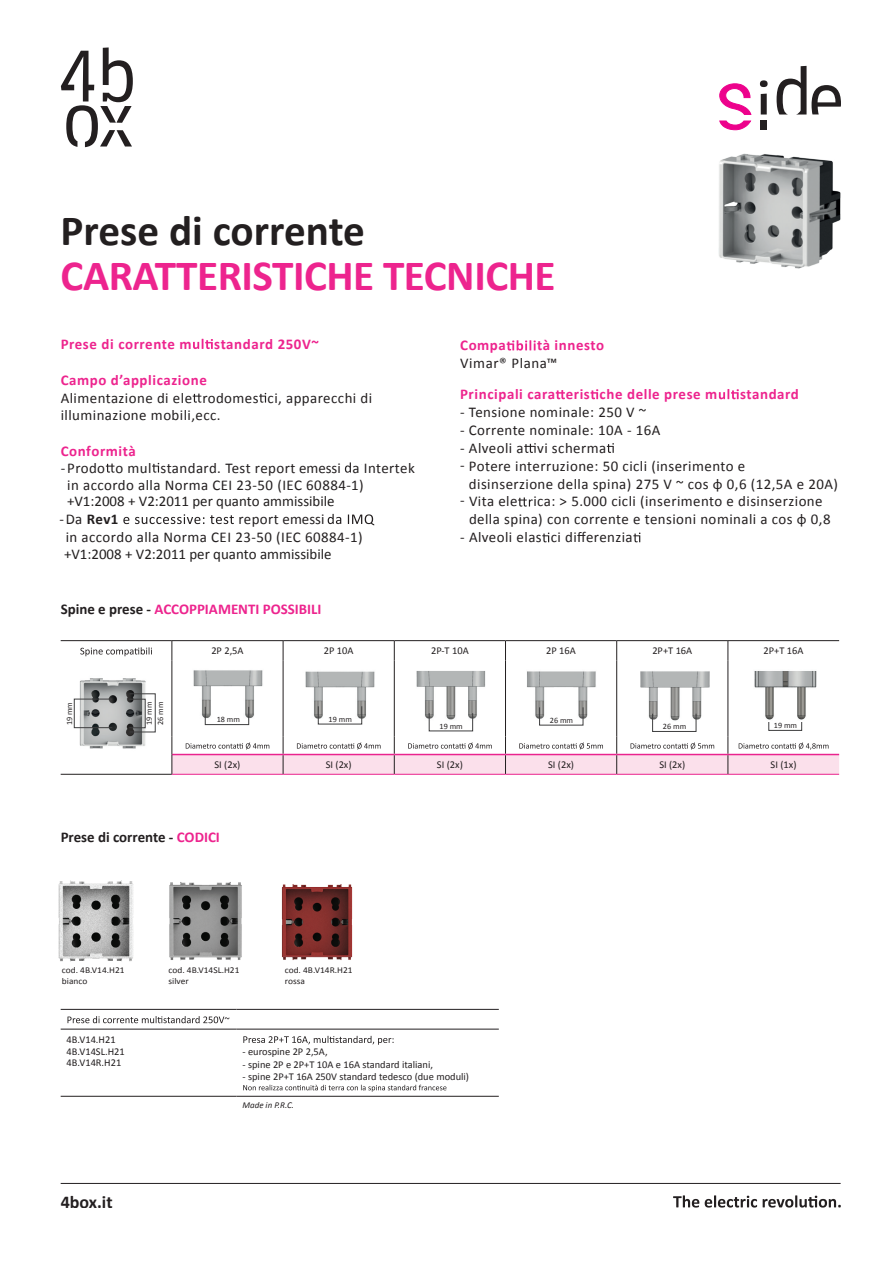
<style>
.page{position:relative;width:893px;height:1263px;background:#fff}
.page>*{position:absolute;margin:0;border:0;box-sizing:border-box;transform-origin:0 0}
.t1{font:700 43.2px "Calibri";letter-spacing:-.01em;color:#ed248e}
.t2{font:700 43.2px "Calibri";color:#231f20}
.t3{font:700 18px "Calibri";color:#231f20}
.t4{font:14.85px/17.9px "Calibri";letter-spacing:.03em;color:#231f20}
.t5{font:700 14.85px "Calibri";letter-spacing:.04em;color:#ed248e}
.t6{font:14.85px "Calibri";color:#211e1e}
.t7{font:700 14.85px "Calibri";color:#ed248e}
.t8{font:700 14.85px "Calibri";color:#231f20}
.t9{font:14.85px "Calibri";letter-spacing:.01em;color:#231f20}
.t10{font:10.5px/11.9px "Calibri";color:#231f20}
.t11{font:9px/10.8px "Calibri";color:#231f20;scale:1.06 1}
.t12{font:italic 9px "Calibri";color:#231f20}
.t13{font:8.25px/11.4px "Calibri";color:#231f20}
.s1{font-weight:400}
.s2{color:#231f20}
.s3{color:#ed248e}
</style>
<div class="page">
<img style="left:74px;top:678px;width:75px;height:71px">
<svg style="left:556px;top:390px;width:9px;height:9px"></svg>
<svg style="left:590px;top:389px;width:8px;height:10px"></svg>
<svg style="left:719px;top:389px;width:20px;height:10px"></svg>
<svg style="left:524px;top:443px;width:12px;height:10px"></svg>
<svg style="left:607px;top:443px;width:7px;height:10px"></svg>
<svg style="left:518px;top:497px;width:15px;height:10px"></svg>
<svg style="left:542px;top:533px;width:7px;height:9px"></svg>
<svg style="left:633px;top:533px;width:7px;height:9px"></svg>
<hr style="left:61px;top:1183px;width:780px;height:1px;background:#231f20">
<svg style="left:673px;top:1195px;width:168px;height:12px"></svg>
<svg style="left:61px;top:47px;width:72px;height:100px"></svg>
<img style="left:718px;top:153px;width:123px;height:116px">
<div style="left:761px;top:94px;width:6px;height:21px;background:#231f20"></div>
<div style="left:760px;top:80px;width:8px;height:7px;background:#231f20;border-radius:50%"></div>
<svg style="left:777px;top:66px;width:64px;height:49px"></svg>
<div style="left:761px;top:120px;width:6px;height:10px;background:#231f20"></div>
<svg style="left:720px;top:84px;width:31px;height:31px"></svg>
<svg style="left:720px;top:121px;width:31px;height:9px"></svg>
<svg style="left:193px;top:339px;width:20px;height:10px"></svg>
<svg style="left:193px;top:393px;width:8px;height:10px"></svg>
<svg style="left:259px;top:393px;width:7px;height:10px"></svg>
<svg style="left:507px;top:340px;width:29px;height:11px"></svg>
<svg style="left:172px;top:641px;width:1px;height:19px"></svg>
<svg style="left:283px;top:641px;width:1px;height:19px"></svg>
<svg style="left:394px;top:641px;width:1px;height:19px"></svg>
<svg style="left:505px;top:641px;width:1px;height:19px"></svg>
<svg style="left:616px;top:641px;width:1px;height:19px"></svg>
<svg style="left:728px;top:641px;width:1px;height:19px"></svg>
<hr style="left:172px;top:660px;width:1px;height:76px;background:#231f20">
<hr style="left:283px;top:660px;width:1px;height:76px;background:#231f20">
<hr style="left:394px;top:660px;width:1px;height:76px;background:#231f20">
<hr style="left:505px;top:660px;width:1px;height:76px;background:#231f20">
<hr style="left:616px;top:660px;width:1px;height:76px;background:#231f20">
<hr style="left:728px;top:660px;width:1px;height:76px;background:#231f20">
<hr style="left:61px;top:640px;width:111px;height:1px;background:#231f20">
<hr style="left:172px;top:640px;width:111px;height:1px;background:#231f20">
<hr style="left:283px;top:640px;width:111px;height:1px;background:#231f20">
<hr style="left:394px;top:640px;width:111px;height:1px;background:#231f20">
<hr style="left:505px;top:640px;width:112px;height:1px;background:#231f20">
<hr style="left:617px;top:640px;width:111px;height:1px;background:#231f20">
<hr style="left:728px;top:640px;width:111px;height:1px;background:#231f20">
<hr style="left:61px;top:774px;width:111px;height:1px;background:#231f20">
<hr style="left:172px;top:774px;width:111px;height:1px;background:#ea238e">
<hr style="left:283px;top:774px;width:111px;height:1px;background:#ea238e">
<hr style="left:394px;top:774px;width:111px;height:1px;background:#ea238e">
<hr style="left:505px;top:774px;width:112px;height:1px;background:#ea238e">
<hr style="left:617px;top:774px;width:111px;height:1px;background:#ea238e">
<hr style="left:728px;top:774px;width:111px;height:1px;background:#ea238e">
<svg style="left:80px;top:647px;width:72px;height:9px"></svg>
<svg style="left:172px;top:736px;width:667px;height:38px"></svg>
<div style="left:74px;top:699px;width:38px;height:29px;border:1px solid #3e3e3f"></div>
<div style="left:129px;top:699px;width:16px;height:29px;border:1px solid #3e3e3f"></div>
<div style="left:129px;top:694px;width:26px;height:38px;border:1px solid #3e3e3f"></div>
<img style="left:193px;top:670px;width:70px;height:50px">
<div style="left:205px;top:707px;width:44px;height:18px;border:1px solid #3e3e3f"></div>
<img style="left:305px;top:671px;width:70px;height:52px">
<div style="left:318px;top:706px;width:44px;height:18px;border:1px solid #3e3e3f"></div>
<img style="left:416px;top:671px;width:70px;height:50px">
<div style="left:429px;top:713px;width:44px;height:18px;border:1px solid #3e3e3f"></div>
<img style="left:527px;top:671px;width:69px;height:50px">
<div style="left:539px;top:707px;width:44px;height:18px;border:1px solid #3e3e3f"></div>
<img style="left:640px;top:671px;width:69px;height:50px">
<div style="left:652px;top:713px;width:44px;height:19px;border:1px solid #3e3e3f"></div>
<img style="left:754px;top:671px;width:63px;height:49px">
<hr style="left:61px;top:1009px;width:176px;height:1px;background:#231f20">
<hr style="left:237px;top:1009px;width:262px;height:1px;background:#231f20">
<hr style="left:61px;top:1029px;width:176px;height:1px;background:#231f20">
<hr style="left:237px;top:1029px;width:262px;height:1px;background:#231f20">
<hr style="left:61px;top:1096px;width:176px;height:1px;background:#231f20">
<hr style="left:237px;top:1096px;width:262px;height:1px;background:#231f20">
<svg style="left:68px;top:1016px;width:161px;height:7px"></svg>
<svg style="left:243px;top:1036px;width:151px;height:9px"></svg>
<svg style="left:243px;top:1085px;width:203px;height:7px"></svg>
<img style="left:180px;top:882px;width:57px;height:79px">
<img style="left:58px;top:880px;width:122px;height:82px">
<img style="left:237px;top:882px;width:116px;height:78px">
<svg style="left:106px;top:463px;width:9px;height:10px"></svg>
<svg style="left:152px;top:463px;width:7px;height:10px"></svg>
<svg style="left:345px;top:462px;width:6px;height:11px"></svg>
<svg style="left:123px;top:514px;width:251px;height:11px"></svg>
<h1 class="t2" style="left:61px;top:203px;width:306px">Prese di corrente</h1>
<h1 class="t1" style="left:61px;top:248px;width:496px">CARATTERISTICHE TECNICHE</h1>
<p class="t5" style="left:61px;top:334px;width:132px">Prese di corrente m</p>
<p class="t5" style="left:214px;top:334px;width:106px">standard 250V~</p>
<p class="t5" style="left:61px;top:370px;width:148px">Campo d’applicazione</p>
<p class="t4" style="left:61px;top:389px;width:313px">Alimentazione di ele rodomes ci, apparecchi di illuminazione mobili,ecc.</p>
<p class="t5" style="left:61px;top:442px;width:77px">Conformità</p>
<p class="t4" style="left:61px;top:459px;width:356px">-Prodo o mul standard. Test report emessi a Intertek</p>
<p class="t8" style="left:59px;top:509px;width:61px"><span class="s1">-Da</span> Rev1</p>
<p class="t9" style="left:238px;top:510px;width:88px">report emessi</p>
<p class="t4" style="left:67px;top:477px;width:298px">in accordo alla Norma CEI 23-50 (IEC 60884-1)</p>
<p class="t6" style="left:67px;top:492px;width:269px">+V1:2008 + V2:2011 per quanto ammissibile</p>
<p class="t6" style="left:64px;top:545px;width:269px">+V1:2008 + V2:2011 per quanto ammissibile</p>
<p class="t4" style="left:66px;top:528px;width:298px">in accordo alla Norma CEI 23-50 (IEC 60884-1)</p>
<p class="t7" style="left:61px;top:599px;width:262px"><span class="s2">Spine e prese -</span> ACCOPPIAMENTI POSSIBILI</p>
<p class="t5" style="left:460px;top:336px;width:47px">Compa</p>
<p class="t5" style="left:537px;top:336px;width:69px">tà innesto</p>
<p class="t4" style="left:460px;top:354px;width:99px">Vimar® Plana™</p>
<p class="t5" style="left:460px;top:385px;width:259px">Principali cara eris che delle prese m</p>
<p class="t5" style="left:740px;top:385px;width:60px">standard</p>
<p class="t4" style="left:460px;top:403px;width:188px">- Tensione nominale: 250 V ~</p>
<p class="t4" style="left:460px;top:421px;width:202px">- Corrente nominale: 10A - 16A</p>
<p class="t4" style="left:460px;top:439px;width:148px">- Alveoli a vi scherma</p>
<p class="t4" style="left:469px;top:457px;width:371px;text-indent:-9px">- Potere interruzione: 50 cicli (inserimento e<br>disinserzione della spina) 275 V ~ cos φ 0,6 (12,5A e 20A)</p>
<p class="t4" style="left:460px;top:493px;width:372px;text-align:center">- Vita ele ica: &gt; 5.000 cicli (inserimento e disinserzione della spina) con corrente e tensioni nominali a cos φ 0,8</p>
<p class="t4" style="left:460px;top:528px;width:174px">- Alveoli elas ci differenzia</p>
<p class="t13" style="left:64px;top:725px;width:25px;rotate:-90deg">19 mm</p>
<p class="t13" style="left:143px;top:725px;width:25px;rotate:-90deg">19 mm<br>26 mm</p>
<p class="t10" style="left:211px;top:645px;width:34px">2P 2,5A</p>
<p class="t10" style="left:324px;top:645px;width:31px">2P 10A</p>
<p class="t10" style="left:431px;top:645px;width:39px">2P-T 10A</p>
<p class="t10" style="left:546px;top:645px;width:31px">2P 16A</p>
<p class="t10" style="left:652px;top:645px;width:41px">2P+T 16A</p>
<p class="t10" style="left:764px;top:645px;width:41px">2P+T 16A</p>
<p class="t13" style="left:217px;top:714px;width:25px">18 mm</p>
<p class="t13" style="left:329px;top:713px;width:25px">19 mm</p>
<p class="t13" style="left:440px;top:720px;width:25px">19 mm</p>
<p class="t13" style="left:550px;top:715px;width:25px">26 mm</p>
<p class="t13" style="left:663px;top:721px;width:25px">26 mm</p>
<p class="t13" style="left:774px;top:720px;width:25px">19 mm</p>
<p class="t10" style="left:215px;top:759px;width:27px">SI (2x)</p>
<p class="t10" style="left:326px;top:759px;width:27px">SI (2x)</p>
<p class="t10" style="left:437px;top:759px;width:27px">SI (2x)</p>
<p class="t10" style="left:548px;top:759px;width:27px">SI (2x)</p>
<p class="t10" style="left:659px;top:759px;width:27px">SI (2x)</p>
<p class="t10" style="left:771px;top:759px;width:27px">SI (1x)</p>
<p class="t8" style="left:61px;top:828px;width:161px">Prese di corrente - <span class="s3">CODICI</span></p>
<p class="t11" style="left:62px;top:965px;width:61px">cod. 4B.V14.H21 bianco</p>
<p class="t11" style="left:285px;top:965px;width:66px">cod. 4B.V14R.H21 rossa</p>
<p class="t11" style="left:169px;top:965px;width:69px">cod. 4B.V14SL.H21 silver</p>
<p class="t10" style="left:67px;top:1033px;width:60px">4B.V14.H21<br>4B.V14SL.H21</p>
<p class="t10" style="left:67px;top:1056px;width:56px">4B.V14R.H21</p>
<p class="t3" style="left:61px;top:1190px;width:53px">4box.it</p>
<p class="t10" style="left:242px;top:1046px;width:87px">- eurospine 2P 2,5A,</p>
<p class="t10" style="left:242px;top:1058px;width:192px">- spine 2P e 2P+T 10A e 16A standard italiani,</p>
<p class="t10" style="left:242px;top:1071px;width:228px">- spine 2P+T 16A 250V standard tedesco (due moduli)</p>
<p class="t12" style="left:243px;top:1099px;width:53px">Made in P.R.C.</p>
</div>
